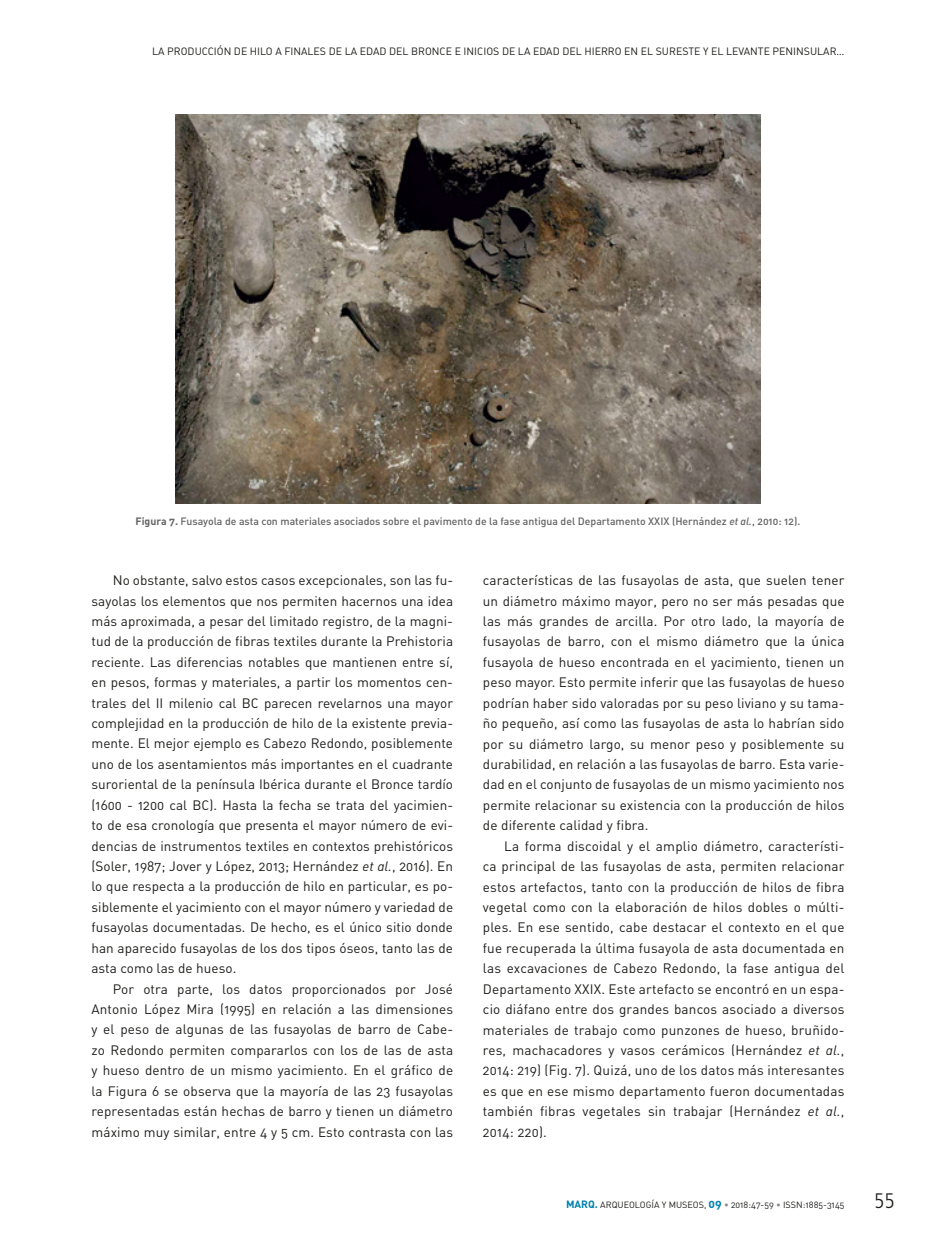
<style>
.page{position:relative;width:936px;height:1234px;background:#fff}
.page>*{position:absolute;margin:0;border:0;box-sizing:border-box;transform-origin:0 0}
.t1{font:300 condensed 21px "Frutiger LT Std";color:#1d1d1b}
.t2{font:13.5px/20.4px "DIN Regular Alternate";letter-spacing:.01em;color:#1d1d1b;text-align:justify}
.t3{font:10.5px "DIN Medium Alternate";color:#646363}
.t4{font:10.5px "DIN Regular Alternate";color:#1d1d1b}
.t5{font:9px "DIN Regular Alternate";color:#1d1d1b}
.s1{font-family:"DIN Bold Alternate"}
.s2{font-family:"DIN Medium Italic Alt"}
.s3{font-family:"DIN Regular Italic Alt"}
.s4{font-family:"DIN Bold Alternate";font-size:10.5px;color:#0081ad}
.s5{font-family:"DIN Bold Alternate";font-size:12px;color:#0081ad}
.s6{color:#878787}
</style>
<div class="page">
<img style="left:176px;top:115px;width:584px;height:388px">
<p class="t4" style="left:152px;top:44px;width:22px">La producci</p>
<p class="t4" style="left:217px;top:44px;width:40px">ónde hilo</p>
<p class="t4" style="left:275px;top:44px;width:16px">a finales</p>
<p class="t4" style="left:329px;top:44px;width:45px">de la Edad</p>
<p class="t4" style="left:389px;top:44px;width:7px">del</p>
<p class="t4" style="left:411px;top:44px;width:15px">Bronce</p>
<p class="t4" style="left:454px;top:44px;width:15px">e inicios</p>
<p class="t4" style="left:502px;top:44px;width:45px">de la Edad</p>
<p class="t4" style="left:562px;top:44px;width:7px">del</p>
<p class="t4" style="left:584px;top:44px;width:14px">Hierro</p>
<p class="t4" style="left:624px;top:44px;width:45px">en el Sureste</p>
<p class="t4" style="left:703px;top:44px;width:36px">y el Levante</p>
<p class="t4" style="left:772px;top:44px;width:8px">peninsular</p>
<p class="t4" style="left:836px;top:44px;width:9px">…</p>
<p class="t3" style="left:135px;top:514px;width:666px"><span class="s1">Figura 7.</span> Fusayola de asta con materiales asociados sobre el pavimento de la fase antigua del Departamento XXIX (Hernández <span class="s2">et al.</span>, 2010: 12).</p>
<p class="t2" style="left:91px;top:569px;width:363px;text-indent:21px">No obstante, salvo estos casos excepcionales, son las fu&shy;sayolas los elementos que nos permiten hacernos una idea más aproximada, a pesar del limitado registro, de la magni&shy;tud de la producción de fibras textiles durante la Prehistoria reciente. Las diferencias notables que mantienen entre sí, en pesos, formas y materiales, a partir los momentos cen&shy;trales del II milenio cal BC parecen revelarnos una mayor complejidad en la producción de hilo de la existente previa&shy;mente. El mejor ejemplo es Cabezo Redondo, posiblemente uno de los asentamientos más importantes en el cuadrante suroriental de la península Ibérica durante el Bronce tardío (1600 - 1200 cal BC). Hasta la fecha se trata del yacimien&shy;to de esa cronología que presenta el mayor número de evi&shy;dencias de instrumentos textiles en contextos prehistóricos (Soler, 1987; Jover y López, 2013; Hernández <span class="s3">et al.</span>, 2016). En lo que respecta a la producción de hilo en particular, es po&shy;siblemente el yacimiento con el mayor número y variedad de fusayolas documentadas. De hecho, es el único sitio donde han aparecido fusayolas de los dos tipos óseos, tanto las de asta como las de hueso.</p>
<p class="t2" style="left:91px;top:977px;width:363px;text-indent:21px">Por otra parte, los datos proporcionados por José Antonio López Mira (1995) en relación a las dimensiones y el peso de algunas de las fusayolas de barro de Cabe&shy;zo Redondo permiten compararlos con los de las de asta y hueso dentro de un mismo yacimiento. En el gráfico de la Figura 6 se observa que la mayoría de las 23 fusayolas representadas están hechas de barro y tienen un diámetro máximo muy similar, entre 4 y 5 cm. Esto contrasta con las</p>
<p class="t2" style="left:483px;top:569px;width:363px">características de las fusayolas de asta, que suelen tener un diámetro máximo mayor, pero no ser más pesadas que las más grandes de arcilla. Por otro lado, la mayoría de fusayolas de barro, con el mismo diámetro que la única fusayola de hueso encontrada en el yacimiento, tienen un peso mayor. Esto permite inferir que las fusayolas de hueso podrían haber sido valoradas por su peso liviano y su tama&shy;ño pequeño, así como las fusayolas de asta lo habrían sido por su diámetro largo, su menor peso y posiblemente su durabilidad, en relación a las fusayolas de barro. Esta varie&shy;dad en el conjunto de fusayolas de un mismo yacimiento nos permite relacionar su existencia con la producción de hilos de diferente calidad y fibra.</p>
<p class="t2" style="left:483px;top:835px;width:363px;text-indent:21px">La forma discoidal y el amplio diámetro, característi&shy;ca principal de las fusayolas de asta, permiten relacionar estos artefactos, tanto con la producción de hilos de fibra vegetal como con la elaboración de hilos dobles o múlti&shy;ples. En ese sentido, cabe destacar el contexto en el que fue recuperada la última fusayola de asta documentada en las excavaciones de Cabezo Redondo, la fase antigua del Departamento XXIX. Este artefacto se encontró en un espa&shy;cio diáfano entre dos grandes bancos asociado a diversos materiales de trabajo como punzones de hueso, bruñido&shy;res, machacadores y vasos cerámicos (Hernández <span class="s3">et al.</span>, 2014: 219) (Fig. 7). Quizá, uno de los datos más interesantes es que en ese mismo departamento fueron documentadas también fibras vegetales sin trabajar (Hernández <span class="s3">et al.</span>, 2014: 220).</p>
<p class="t5" style="left:566px;top:1198px;width:280px"><span class="s4">MARQ.</span> ARQUEOLOGÍA Y MUSEOS, <span class="s5">09</span> <span class="s6">•</span> 2018:47-59 <span class="s6">•</span> ISSN:1885-3145</p>
<h1 class="t1" style="left:874px;top:1188px;width:22px">55</h1>
</div>
